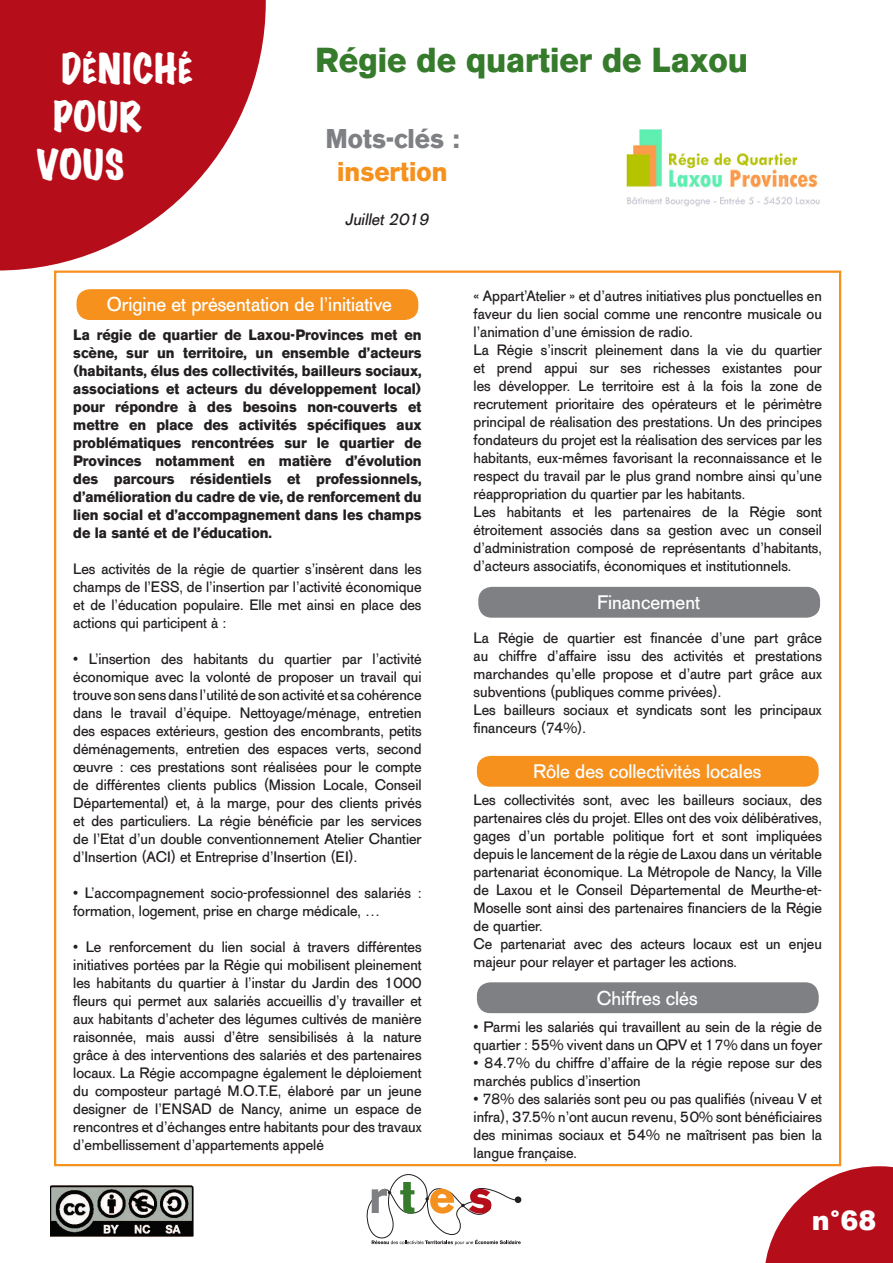
<style>
.page{position:relative;width:893px;height:1263px;background:#fff}
.page>*{position:absolute;margin:0;border:0;box-sizing:border-box;transform-origin:0 0}
.t1{font:expanded 37.5px "Marker Felt";color:#fff}
.t2{font:700 34.5px "AG Old Face";color:#357b2b}
.t3{font:700 27px "AG Old Face";color:#7e8083}
.t4{font:700 27px "AG Old Face";color:#f6911e}
.t5{font:900 26.85px "Arial";color:#fff}
.t6{font:19.5px "AG Old Face";color:#fff}
.t7{font:italic 16.5px "AG Old Face";color:#231f20}
.t8{font:15px/18px "AG Old Face";color:#231f20;text-align:justify}
.t9{font:700 15px/18px "AG Old Face";color:#231f20;text-align:justify}
</style>
<div class="page">
<svg style="left:367px;top:1174px;width:154px;height:71px"></svg>
<svg style="left:0;top:0;width:266px;height:271px;fill:#b50e1a"></svg>
<svg style="left:764px;top:1166px;width:129px;height:97px"></svg>
<div style="left:478px;top:587px;width:342px;height:31px;background:#7e8083;border-radius:14px"></div>
<img style="left:50px;top:1185px;width:144px;height:51px">
<div style="left:77px;top:289px;width:341px;height:31px;background:#f6911e;border-radius:14px"></div>
<div style="left:477px;top:756px;width:342px;height:31px;background:#f6911e;border-radius:14px"></div>
<img style="left:626px;top:129px;width:194px;height:78px">
<div style="left:477px;top:982px;width:342px;height:31px;background:#7e8083;border-radius:14px"></div>
<p class="t1" style="left:61px;top:39px;width:134px">DÉNICHÉ</p>
<p class="t1" style="left:54px;top:87px;width:90px">POUR</p>
<p class="t1" style="left:37px;top:135px;width:89px">VOUS</p>
<p class="t2" style="left:315px;top:39px;width:434px">Régie de quartier de Laxou</p>
<p class="t3" style="left:325px;top:122px;width:135px">Mots-clés :</p>
<p class="t4" style="left:337px;top:155px;width:112px">insertion</p>
<p class="t7" style="left:345px;top:209px;width:88px">Juillet 2019</p>
<p class="t6" style="left:107px;top:293px;width:287px">Origine et présentation de l’initiative</p>
<p class="t9" style="left:73px;top:326px;width:350px">La régie de quartier de Laxou-Provinces met en scène, sur un territoire, un ensemble d’acteurs (habitants, élus des collectivités, bailleurs sociaux, associations et acteurs du développement local) pour répondre à des besoins non-couverts et mettre en place des activités spécifiques aux problématiques rencontrées sur le quartier de Provinces notamment en matière d’évolution des parcours résidentiels et professionnels, d’amélioration du cadre de vie, de renforcement du lien social et d’accompagnement dans les champs de la santé et de l’éducation.</p>
<p class="t8" style="left:73px;top:560px;width:350px">Les activités de la régie de quartier s’insèrent dans les champs de l’ESS, de l’insertion par l’activité économique et de l’éducation populaire. Elle met ainsi en place des actions qui participent à :</p>
<p class="t8" style="left:73px;top:650px;width:350px">• L’insertion des habitants du quartier par l’activité économique avec la volonté de proposer un travail qui trouve son sens dans l’utilité de son activité et sa cohérence dans le travail d’équipe. Nettoyage/ménage, entretien des espaces extérieurs, gestion des encombrants, petits déménagements, entretien des espaces verts, second œuvre : ces prestations sont réalisées pour le compte de différentes clients publics (Mission Locale, Conseil Départemental) et, à la marge, pour des clients privés et des particuliers. La régie bénéficie par les services de l’Etat d’un double conventionnement Atelier Chantier d’Insertion (ACI) et Entreprise d’Insertion (EI).</p>
<p class="t8" style="left:73px;top:884px;width:350px">• L’accompagnement socio-professionnel des salariés : formation, logement, prise en charge médicale, …</p>
<p class="t8" style="left:73px;top:938px;width:350px">• Le renforcement du lien social à travers différentes initiatives portées par la Régie qui mobilisent pleinement les habitants du quartier à l’instar du Jardin des 1000 fleurs qui permet aux salariés accueillis d’y travailler et aux habitants d’acheter des légumes cultivés de manière raisonnée, mais aussi d’être sensibilisés à la nature grâce à des interventions des salariés et des partenaires locaux. La Régie accompagne également le déploiement du composteur partagé M.O.T.E, élaboré par un jeune designer de l’ENSAD de Nancy, anime un espace de rencontres et d’échanges entre habitants pour des travaux d’embellissement d’appartements appelé</p>
<p class="t8" style="left:474px;top:287px;width:350px">« Appart’Atelier » et d’autres initiatives plus ponctuelles en faveur du lien social comme une rencontre musicale ou l’animation d’une émission de radio.</p>
<p class="t8" style="left:474px;top:341px;width:350px">La Régie s’inscrit pleinement dans la vie du quartier et prend appui sur ses richesses existantes pour les développer. Le territoire est à la fois la zone de recrutement prioritaire des opérateurs et le périmètre principal de réalisation des prestations. Un des principes fondateurs du projet est la réalisation des services par les habitants, eux-mêmes favorisant la reconnaissance et le respect du travail par le plus grand nombre ainsi qu’une réappropriation du quartier par les habitants.</p>
<p class="t8" style="left:474px;top:503px;width:350px">Les habitants et les partenaires de la Régie sont étroitement associés dans sa gestion avec un conseil d’administration composé de représentants d’habitants, d’acteurs associatifs, économiques et institutionnels.</p>
<p class="t6" style="left:597px;top:591px;width:104px">Financement</p>
<p class="t8" style="left:474px;top:629px;width:350px">La Régie de quartier est financée d’une part grâce au chiffre d’affaire issu des activités et prestations marchandes qu’elle propose et d’autre part grâce aux subventions (publiques comme privées).</p>
<p class="t8" style="left:474px;top:701px;width:350px">Les bailleurs sociaux et syndicats sont les principaux financeurs (74%).</p>
<p class="t6" style="left:533px;top:760px;width:230px">Rôle des collectivités locales</p>
<p class="t8" style="left:474px;top:791px;width:350px">Les collectivités sont, avec les bailleurs sociaux, des partenaires clés du projet. Elles ont des voix délibératives, gages d’un portable politique fort et sont impliquées depuis le lancement de la régie de Laxou dans un véritable partenariat économique. La Métropole de Nancy, la Ville de Laxou et le Conseil Départemental de Meurthe-et-Moselle sont ainsi des partenaires financiers de la Régie de quartier.</p>
<p class="t8" style="left:474px;top:935px;width:350px">Ce partenariat avec des acteurs locaux est un enjeu majeur pour relayer et partager les actions.</p>
<p class="t6" style="left:597px;top:986px;width:102px">Chiffres clés</p>
<p class="t8" style="left:474px;top:1018px;width:350px">• Parmi les salariés qui travaillent au sein de la régie de quartier : 55% vivent dans un QPV et 17% dans un foyer</p>
<p class="t8" style="left:474px;top:1054px;width:350px">• 84.7% du chiffre d’affaire de la régie repose sur des marchés publics d’insertion</p>
<p class="t8" style="left:474px;top:1090px;width:350px">• 78% des salariés sont peu ou pas qualifiés (niveau V et infra), 37.5% n’ont aucun revenu, 50% sont bénéficiaires des minimas sociaux et 54% ne maîtrisent pas bien la langue française.</p>
<p class="t5" style="left:812px;top:1201px;width:66px">n°68</p>
</div>
